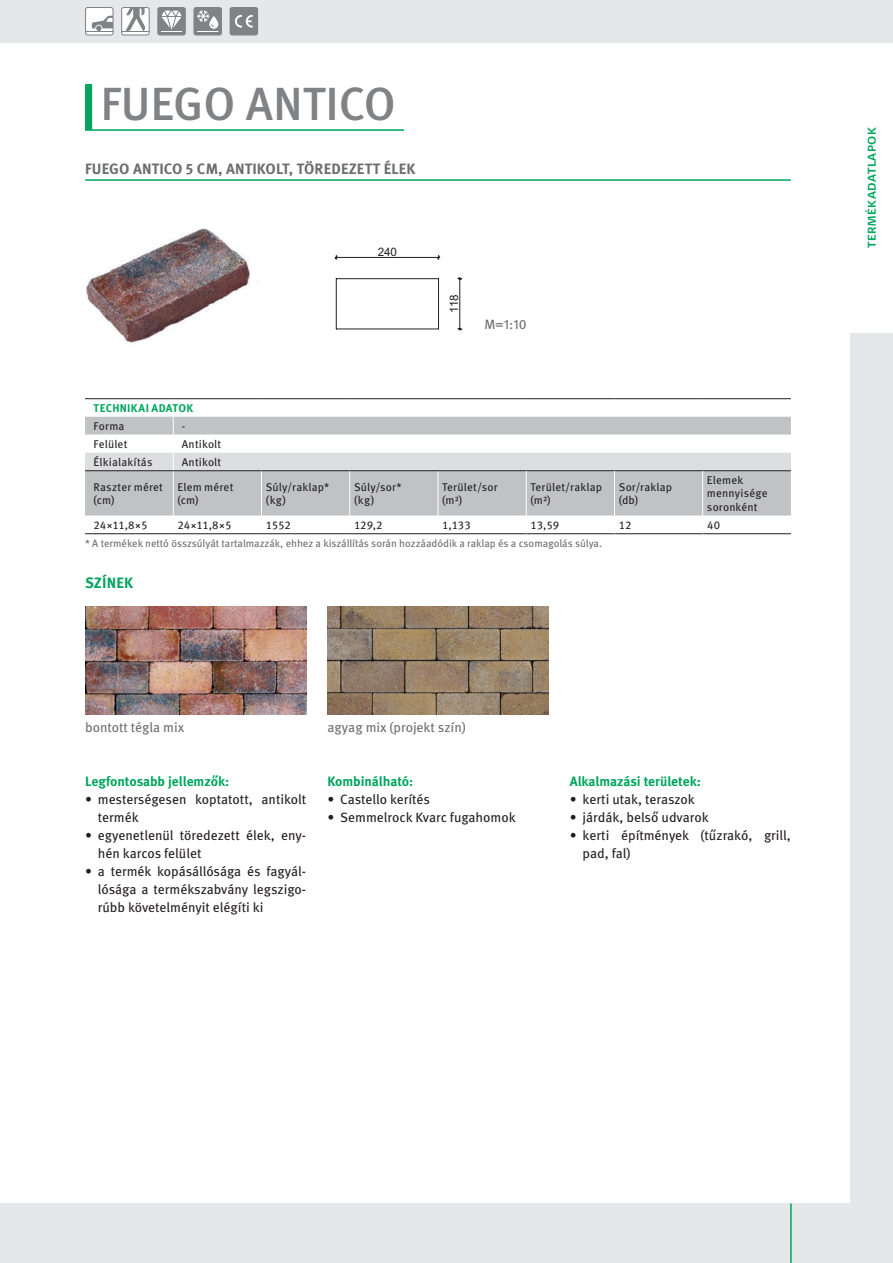
<style>
.page{position:relative;width:893px;height:1263px;background:#fff}
.page>*{position:absolute;margin:0;border:0;box-sizing:border-box;transform-origin:0 0}
.t1{font:500 46.5px "Meta Pro";color:#808285}
.t2{font:700 15px "Meta Pro";letter-spacing:.01em;color:#6c6d70}
.t3{font:700 15px "Meta Pro";letter-spacing:.01em;color:#00a65d}
.t4{font:13.5px/18px "Meta Pro";color:#231f20}
.t5{font:700 13.5px "Meta Pro";letter-spacing:-.005em;color:#00a65d}
.t6{font:13.5px "Meta Pro";color:#6c6d70}
.t7{font:11.7px "Arial";letter-spacing:-.015em;color:#231f20}
.t8{font:11.25px/13.5px "Meta Pro";letter-spacing:.015em;color:#231f20}
.t9{font:500 11.25px "Signa";letter-spacing:.04em;color:#00a65d}
.t10{font:700 11.25px "Meta Pro";letter-spacing:.03em;color:#00a65d}
.t11{font:10.5px "Meta Pro";letter-spacing:-.005em;color:#6c6d70}
</style>
<div class="page">
<div style="left:0;top:0;width:893px;height:43px;background:#e6e7e9"></div>
<div style="left:0;top:1203px;width:893px;height:60px;background:#e6e7e9"></div>
<hr style="left:790px;top:1203px;width:2px;height:60px;background:#00a65d">
<div style="left:850px;top:333px;width:43px;height:930px;background:#e6e7e9"></div>
<svg style="left:121px;top:7px;width:29px;height:28px"></svg>
<svg style="left:85px;top:7px;width:29px;height:28px"></svg>
<div style="left:230px;top:7px;width:28px;height:29px;background:#808285;border-radius:3px"></div>
<svg style="left:235px;top:15px;width:18px;height:13px"></svg>
<div style="left:157px;top:7px;width:29px;height:28px;background:#808285;border-radius:3px"></div>
<svg style="left:161px;top:11px;width:22px;height:21px"></svg>
<div style="left:193px;top:7px;width:29px;height:28px;background:#808285;border-radius:3px"></div>
<svg style="left:197px;top:10px;width:22px;height:22px"></svg>
<hr style="left:85px;top:179px;width:706px;height:2px;background:#00a65d">
<svg style="left:85px;top:84px;width:319px;height:47px"></svg>
<img style="left:85px;top:606px;width:221px;height:108px">
<img style="left:327px;top:606px;width:222px;height:108px">
<svg style="left:335px;top:255px;width:105px;height:74px"></svg>
<svg style="left:457px;top:277px;width:5px;height:54px"></svg>
<img style="left:86px;top:228px;width:164px;height:115px">
<div style="left:85px;top:471px;width:706px;height:45px;background:#c1c2c4"></div>
<hr style="left:85px;top:398px;width:88px;height:1px;background:#231f20">
<hr style="left:173px;top:398px;width:88px;height:1px;background:#231f20">
<hr style="left:261px;top:398px;width:89px;height:1px;background:#231f20">
<hr style="left:350px;top:398px;width:88px;height:1px;background:#231f20">
<hr style="left:438px;top:398px;width:88px;height:1px;background:#231f20">
<hr style="left:526px;top:398px;width:88px;height:1px;background:#231f20">
<hr style="left:614px;top:398px;width:89px;height:1px;background:#231f20">
<hr style="left:703px;top:398px;width:88px;height:1px;background:#231f20">
<hr style="left:85px;top:533px;width:88px;height:1px;background:#231f20">
<hr style="left:173px;top:533px;width:88px;height:1px;background:#231f20">
<hr style="left:261px;top:533px;width:89px;height:1px;background:#231f20">
<hr style="left:350px;top:533px;width:88px;height:1px;background:#231f20">
<hr style="left:438px;top:533px;width:88px;height:1px;background:#231f20">
<svg style="left:85px;top:417px;width:706px;height:53px"></svg>
<hr style="left:173px;top:471px;width:1px;height:45px;background:#fff">
<hr style="left:261px;top:471px;width:1px;height:45px;background:#fff">
<hr style="left:349px;top:471px;width:1px;height:45px;background:#fff">
<hr style="left:438px;top:471px;width:1px;height:45px;background:#fff">
<hr style="left:85px;top:470px;width:88px;height:1px;background:#231f20">
<hr style="left:173px;top:470px;width:88px;height:1px;background:#231f20">
<hr style="left:261px;top:470px;width:89px;height:1px;background:#231f20">
<hr style="left:350px;top:470px;width:88px;height:1px;background:#231f20">
<hr style="left:438px;top:470px;width:88px;height:1px;background:#231f20">
<hr style="left:526px;top:470px;width:88px;height:1px;background:#231f20">
<hr style="left:614px;top:470px;width:89px;height:1px;background:#231f20">
<hr style="left:703px;top:470px;width:88px;height:1px;background:#231f20">
<hr style="left:526px;top:533px;width:88px;height:1px;background:#231f20">
<hr style="left:614px;top:533px;width:89px;height:1px;background:#231f20">
<hr style="left:703px;top:533px;width:88px;height:1px;background:#231f20">
<hr style="left:526px;top:471px;width:1px;height:45px;background:#fff">
<hr style="left:614px;top:471px;width:1px;height:45px;background:#fff">
<hr style="left:702px;top:471px;width:1px;height:45px;background:#fff">
<h1 class="t1" style="left:100px;top:68px;width:297px">FUEGO ANTICO</h1>
<p class="t2" style="left:85px;top:157px;width:332px">FUEGO ANTICO 5 CM, ANTIKOLT, TÖREDEZETT ÉLEK</p>
<p class="t7" style="left:378px;top:244px;width:21px">240</p>
<p class="t7" style="left:446px;top:313px;width:20px;rotate:-90deg">118</p>
<p class="t6" style="left:484px;top:314px;width:44px">M=1:10</p>
<p class="t10" style="left:94px;top:399px;width:101px">TECHNIKAI ADATOK</p>
<p class="t8" style="left:94px;top:419px;width:32px">Forma</p>
<p class="t8" style="left:182px;top:419px;width:5px">-</p>
<p class="t8" style="left:94px;top:437px;width:35px">Felület</p>
<p class="t8" style="left:182px;top:437px;width:41px">Antikolt</p>
<p class="t8" style="left:94px;top:455px;width:61px">Élkialakítás</p>
<p class="t8" style="left:182px;top:455px;width:41px">Antikolt</p>
<p class="t8" style="left:94px;top:479px;width:71px">Raszter méret (cm)</p>
<p class="t8" style="left:178px;top:479px;width:57px">Elem méret (cm)</p>
<p class="t8" style="left:266px;top:479px;width:65px">Súly/raklap* (kg)</p>
<p class="t8" style="left:354px;top:479px;width:49px">Súly/sor* (kg)</p>
<p class="t8" style="left:442px;top:479px;width:57px">Terület/sor (m2)</p>
<p class="t8" style="left:530px;top:479px;width:73px">Terület/raklap (m2)</p>
<p class="t8" style="left:619px;top:479px;width:55px">Sor/raklap (db)</p>
<p class="t8" style="left:707px;top:473px;width:62px">Elemek mennyisége soronként</p>
<p class="t8" style="left:94px;top:518px;width:55px">24×11,8×5</p>
<p class="t8" style="left:178px;top:518px;width:55px">24×11,8×5</p>
<p class="t8" style="left:266px;top:518px;width:26px">1552</p>
<p class="t8" style="left:354px;top:518px;width:30px">129,2</p>
<p class="t8" style="left:442px;top:518px;width:30px">1,133</p>
<p class="t8" style="left:530px;top:518px;width:30px">13,59</p>
<p class="t8" style="left:619px;top:518px;width:14px">12</p>
<p class="t8" style="left:707px;top:518px;width:15px">40</p>
<p class="t11" style="left:85px;top:535px;width:519px">* A termékek nettó összsúlyát tartalmazzák, ehhez a kiszállítás során hozzáadódik a raklap és a csomagolás súlya.</p>
<p class="t3" style="left:85px;top:571px;width:49px">SZÍNEK</p>
<p class="t6" style="left:85px;top:717px;width:101px">bontott tégla mix</p>
<p class="t6" style="left:327px;top:717px;width:140px">agyag mix (projekt szín)</p>
<p class="t5" style="left:85px;top:771px;width:146px">Legfontosabb jellemzők:</p>
<p class="t4" style="left:98px;top:789px;width:210px;text-indent:-13px">• mesterségesen koptatott, antikolt termék</p>
<p class="t4" style="left:98px;top:825px;width:210px;text-indent:-13px">• egyenetlenül töredezett élek, eny&shy;hén karcos felület</p>
<p class="t4" style="left:98px;top:861px;width:210px;text-align:justify;text-indent:-13px">• a termék kopásállósága és fagyál&shy;lósága a termékszabvány legszigo&shy;rúbb követelményit elégíti ki</p>
<p class="t5" style="left:327px;top:771px;width:87px">Kombinálható:</p>
<p class="t4" style="left:327px;top:789px;width:104px">• Castello kerítés</p>
<p class="t4" style="left:327px;top:807px;width:190px">• Semmelrock Kvarc fugahomok</p>
<p class="t5" style="left:570px;top:771px;width:133px">Alkalmazási területek:</p>
<p class="t4" style="left:570px;top:789px;width:127px">• kerti utak, teraszok</p>
<p class="t4" style="left:570px;top:807px;width:140px">• járdák, belső udvarok</p>
<p class="t4" style="left:583px;top:825px;width:210px;text-indent:-13px">• kerti építmények (tűzrakó, grill, pad, fal)</p>
<p class="t9" style="left:864px;top:248px;width:123px;rotate:-90deg">TERMÉKADATLAPOK</p>
</div>
